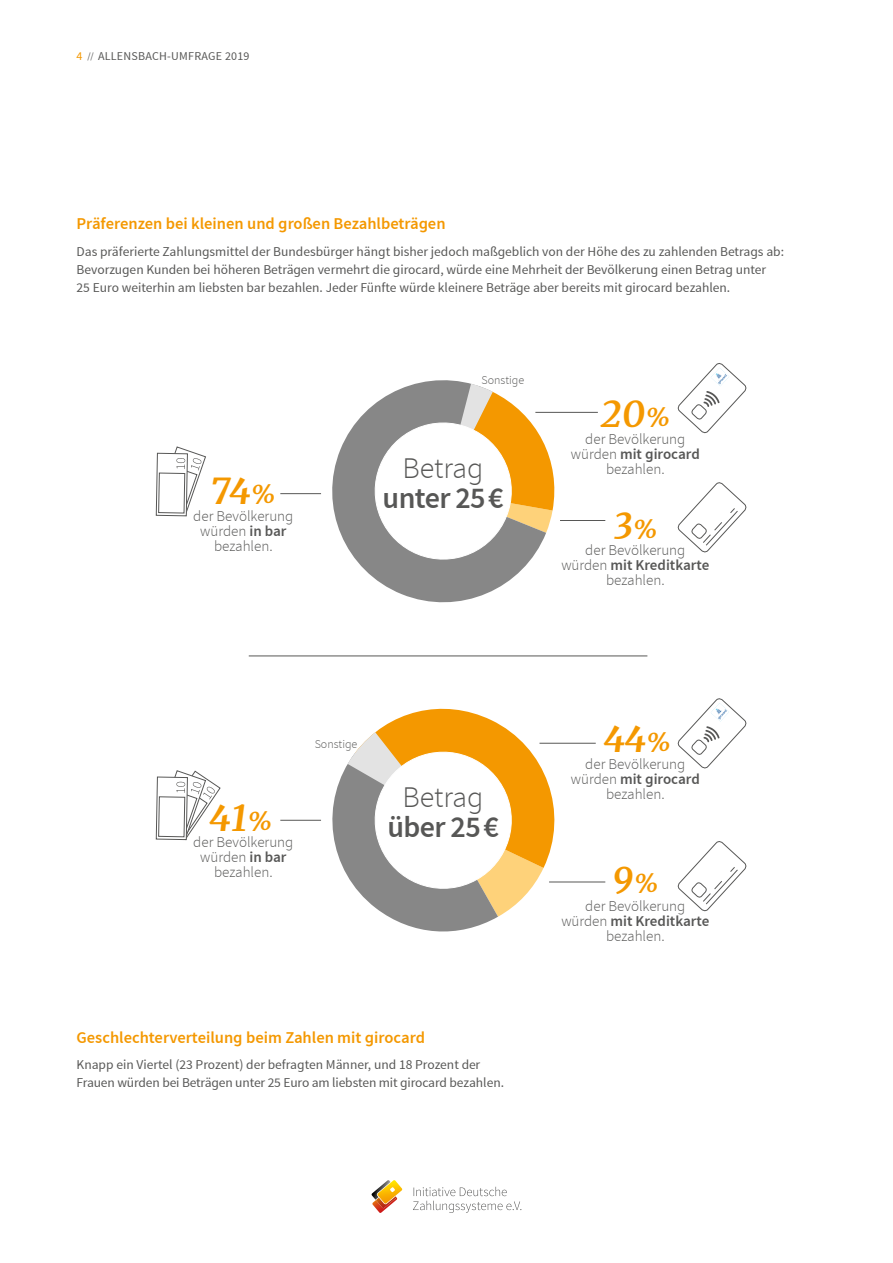
<style>
.page{position:relative;width:893px;height:1263px;background:#fff}
.page>*{position:absolute;margin:0;border:0;box-sizing:border-box;transform-origin:0 0}
.t1{font:italic 700 36px "Merriweather";color:#f49800}
.t2{font:600 30px "Source Sans Pro";letter-spacing:-.02em;color:#575756}
.t3{font:300 30px "Source Sans Pro";color:#575756}
.t4{font:600 16.5px "Source Sans Pro";color:#f49800}
.t5{font:300 15px/15px "Source Sans Pro";color:#575756;text-align:center}
.t6{font:13.5px/18px "Source Sans Pro";color:#575756}
.t7{font:12px "Source Sans Pro";letter-spacing:.02em;color:#575756}
.t8{font:300 12px "Source Sans Pro";color:#575756}
.s1{color:#f49800}
.s2{font-size:9.3px}
.s3{font-size:27px}
.s4{font-weight:600}
</style>
<div class="page">
<svg style="left:372px;top:1180px;width:31px;height:33px"></svg>
<svg style="left:413px;top:1187px;width:108px;height:26px"></svg>
<hr style="left:280px;top:820px;width:41px;height:1px;background:#575756">
<hr style="left:539px;top:743px;width:57px;height:1px;background:#575756">
<hr style="left:549px;top:882px;width:56px;height:1px;background:#575756">
<svg style="left:677px;top:698px;width:70px;height:71px"></svg>
<svg style="left:677px;top:841px;width:70px;height:71px"></svg>
<svg style="left:156px;top:770px;width:65px;height:70px"></svg>
<hr style="left:249px;top:655px;width:398px;height:1px;background:#575756">
<hr style="left:280px;top:493px;width:41px;height:1px;background:#575756">
<hr style="left:560px;top:520px;width:45px;height:1px;background:#575756">
<hr style="left:535px;top:412px;width:63px;height:1px;background:#575756">
<svg style="left:677px;top:363px;width:70px;height:71px"></svg>
<svg style="left:677px;top:482px;width:70px;height:71px"></svg>
<svg style="left:156px;top:446px;width:50px;height:70px"></svg>
<svg style="left:317px;top:380px;width:209px;height:223px"></svg>
<svg style="left:369px;top:384px;width:192px;height:181px"></svg>
<svg style="left:318px;top:708px;width:252px;height:224px"></svg>
<p class="t7" style="left:77px;top:50px;width:175px"><span class="s1">4</span> <span class="s2">//</span> ALLENSBACH-UMFRAGE 2019</p>
<p class="t4" style="left:77px;top:215px;width:370px">Präferenzen bei kleinen und großen Bezahlbeträgen</p>
<p class="t6" style="left:77px;top:243px;width:709px">Das präferierte Zahlungsmittel der Bundesbürger hängt bisher jedoch maßgeblich von der Höhe des zu zahlenden Betrags ab:<br>Bevorzugen Kunden bei höheren Beträgen vermehrt die girocard, würde eine Mehrheit der Bevölkerung einen Betrag unter<br>25 Euro weiterhin am liebsten bar bezahlen. Jeder Fünfte würde kleinere Beträge aber bereits mit girocard bezahlen.</p>
<h1 class="t1" style="left:211px;top:466px;width:67px">74<span class="s3">%</span></h1>
<p class="t5" style="left:193px;top:509px;width:102px">der Bevölkerung würden <span class="s4">in bar </span>bezahlen.</p>
<p class="t8" style="left:482px;top:373px;width:44px">Sonstige</p>
<h2 class="t3" style="left:403px;top:452px;width:82px">Betrag</h2>
<h2 class="t2" style="left:383px;top:481px;width:123px">unter 25€</h2>
<h1 class="t1" style="left:600px;top:389px;width:72px">20<span class="s3">%</span></h1>
<p class="t5" style="left:571px;top:431px;width:130px">der Bevölkerung würden <span class="s4">mit girocard </span>bezahlen.</p>
<h1 class="t1" style="left:613px;top:501px;width:47px">3<span class="s3">%</span></h1>
<p class="t5" style="left:561px;top:543px;width:149px">der Bevölkerung würden <span class="s4">mit Kreditkarte </span>bezahlen.</p>
<h1 class="t1" style="left:210px;top:793px;width:65px">41<span class="s3">%</span></h1>
<p class="t5" style="left:193px;top:835px;width:102px">der Bevölkerung würden <span class="s4">in bar </span>bezahlen.</p>
<p class="t8" style="left:315px;top:738px;width:44px">Sonstige</p>
<h2 class="t3" style="left:403px;top:781px;width:82px">Betrag</h2>
<h2 class="t2" style="left:387px;top:810px;width:113px">über 25€</h2>
<p class="t4" style="left:77px;top:1028px;width:350px">Geschlechterverteilung beim Zahlen mit girocard</p>
<p class="t6" style="left:77px;top:1056px;width:429px">Knapp ein Viertel (23 Prozent) der befragten Männer, und 18 Prozent der<br>Frauen würden bei Beträgen unter 25 Euro am liebsten mit girocard bezahlen.</p>
<h1 class="t1" style="left:604px;top:714px;width:69px">44<span class="s3">%</span></h1>
<p class="t5" style="left:571px;top:756px;width:130px">der Bevölkerung würden <span class="s4">mit girocard </span>bezahlen.</p>
<h1 class="t1" style="left:612px;top:855px;width:49px">9<span class="s3">%</span></h1>
<p class="t5" style="left:561px;top:899px;width:149px">der Bevölkerung würden <span class="s4">mit Kreditkarte </span>bezahlen.</p>
</div>
